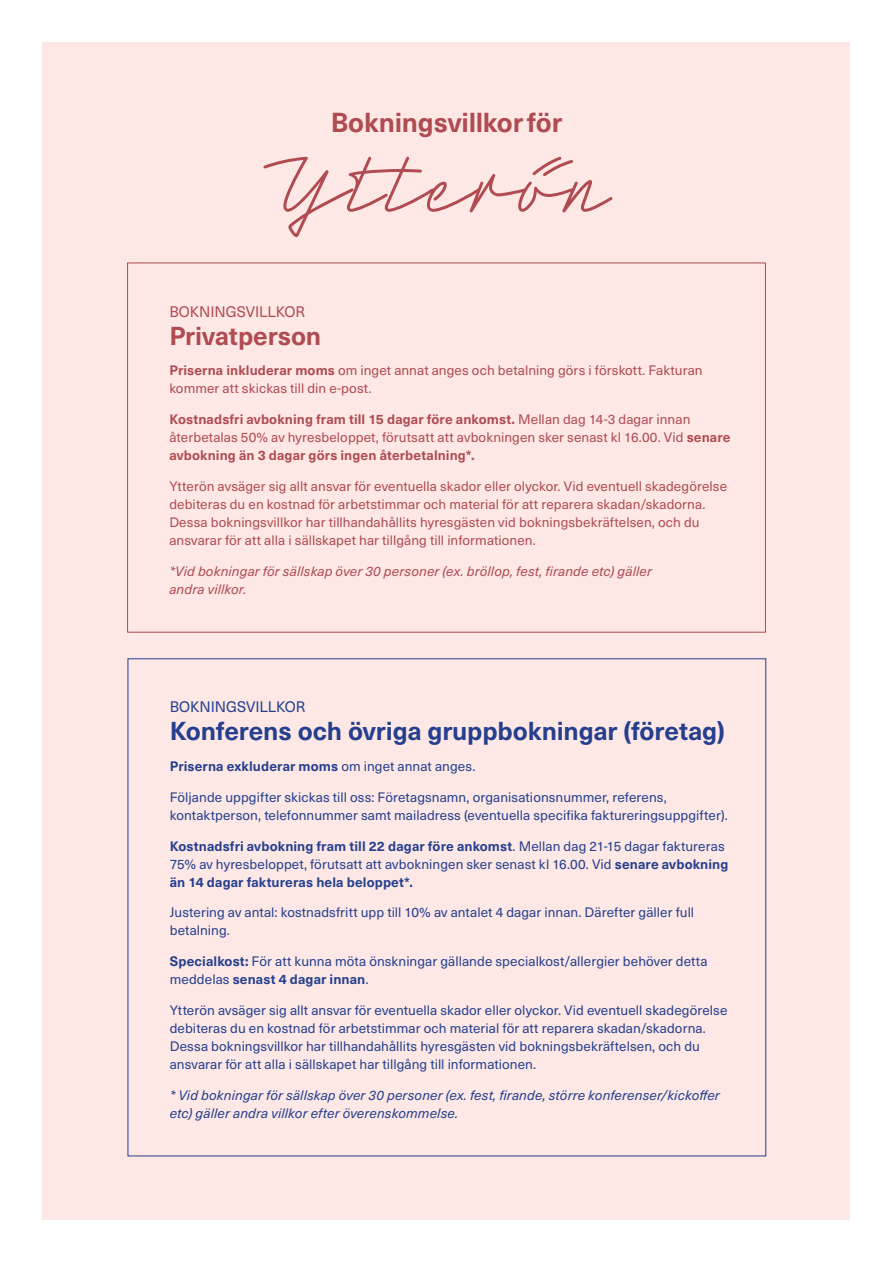
<style>
.page{position:relative;width:893px;height:1263px;background:#fff}
.page>*{position:absolute;margin:0;border:0;box-sizing:border-box;transform-origin:0 0}
.t1{font:85.5px "Neonoir Slim";letter-spacing:.01em;color:#af4b51}
.t2{font:700 27px "Neue Haas Unica W1 G";letter-spacing:-.005em;color:#af4b51}
.Mellis{font:700 25.5px "Neue Haas Unica W1 G";letter-spacing:-.005em;color:#253f8e}
.Mellis-2{font:700 25.5px "Neue Haas Unica W1 G";letter-spacing:-.005em;color:#af4b51}
.Mellis-3{font:15px "Neue Haas Unica W1 G";color:#af4b51}
.Mellis-4{font:15px "Neue Haas Unica W1 G";color:#253f8e}
.Brödtext_X{font:13.5px/18px "Neue Haas Unica W1 G";letter-spacing:.005em;color:#253f8e}
.Brödtext_X-2{font:13.5px/18px "Neue Haas Unica W1 G";letter-spacing:.005em;color:#af4b51}
.Brödtext_X-3{font:700 13.5px/18px "Neue Haas Unica W1 G";letter-spacing:.01em;color:#253f8e}
.Brödtext_X-4{font:italic 13.5px/18px "Neue Haas Unica W1 G";letter-spacing:.01em;color:#253f8e}
.Brödtext_X-5{font:italic 13.5px/18px "Neue Haas Unica W1 G";letter-spacing:.01em;color:#af4b51}
.s1{font-weight:700}
.s2{font-weight:400}
</style>
<div class="page">
<div style="left:43px;top:43px;width:807px;height:1177px;background:#fde8e5"></div>
<p class="t2" style="left:331px;top:102px;width:233px">Bokningsvillkorför</p>
<p class="t1" style="left:276px;top:132px;width:343px">Ytterön</p>
<p class="Mellis-3" style="left:169px;top:300px;width:137px">BOKNINGSVILLKOR</p>
<p class="Mellis-2" style="left:169px;top:316px;width:153px">Privatperson</p>
<p class="Brödtext_X-2" style="left:169px;top:361px;width:535px"><span class="s1">Priserna inkluderar moms</span> om inget annat anges och betalning görs i förskott. Fakturan kommer att skickas till din e-post.</p>
<p class="Brödtext_X-2" style="left:169px;top:410px;width:563px"><span class="s1">Kostnadsfri avbokning fram till 15 dagar före ankomst.</span> Mellan dag 14-3 dagar innan återbetalas 50% av hyresbeloppet, förutsatt att avbokningen sker senast kl 16.00. Vid <span class="s1">senare avbokning än 3 dagar görs ingen återbetalning*.</span></p>
<p class="Brödtext_X-2" style="left:169px;top:476px;width:559px">Ytterön avsäger sig allt ansvar för eventuella skador eller olyckor. Vid eventuell skadegörelse debiteras du en kostnad för arbetstimmar och material för att reparera skadan/skadorna.<br>Dessa bokningsvillkor har tillhandahållits hyresgästen vid bokningsbekräftelsen, och du ansvarar för att alla i sällskapet har tillgång till informationen.</p>
<p class="Brödtext_X-5" style="left:169px;top:561px;width:484px">*Vid bokningar för sällskap över 30 personer (ex. bröllop, fest, firande etc) gäller andra villkor.</p>
<p class="Mellis-4" style="left:170px;top:696px;width:137px">BOKNINGSVILLKOR</p>
<p class="Mellis" style="left:170px;top:712px;width:556px">Konferens och övriga gruppbokningar (företag)</p>
<p class="Brödtext_X-3" style="left:170px;top:756px;width:307px">Priserna exkluderar moms <span class="s2">om inget annat anges.</span></p>
<p class="Brödtext_X" style="left:170px;top:787px;width:559px">Följande uppgifter skickas till oss: Företagsnamn, organisationsnummer, referens, kontaktperson, telefonnummer samt mailadress (eventuella specifika faktureringsuppgifter).</p>
<p class="Brödtext_X-3" style="left:170px;top:836px;width:560px">Kostnadsfri avbokning fram till 22 dagar före ankomst<span class="s2">. Mellan dag 21-15 dagar faktureras<br>75% av hyresbeloppet, förutsatt att avbokningen sker senast kl 16.00. Vid</span> senare avbokning än 14 dagar faktureras hela beloppet*.</p>
<p class="Brödtext_X" style="left:170px;top:903px;width:526px">Justering av antal: kostnadsfritt upp till 10% av antalet 4 dagar innan. Därefter gäller full betalning.</p>
<p class="Brödtext_X" style="left:170px;top:952px;width:539px"><span class="s1">Specialkost:</span> För att kunna möta önskningar gällande specialkost/allergier behöver detta meddelas <span class="s1">senast 4 dagar innan</span>.</p>
<p class="Brödtext_X" style="left:170px;top:1000px;width:559px">Ytterön avsäger sig allt ansvar för eventuella skador eller olyckor. Vid eventuell skadegörelse debiteras du en kostnad för arbetstimmar och material för att reparera skadan/skadorna.<br>Dessa bokningsvillkor har tillhandahållits hyresgästen vid bokningsbekräftelsen, och du ansvarar för att alla i sällskapet har tillgång till informationen.</p>
<p class="Brödtext_X-4" style="left:170px;top:1085px;width:552px">* Vid bokningar för sällskap över 30 personer (ex. fest, firande, större konferenser/kickoffer etc) gäller andra villkor efter överenskommelse.</p>
</div>
